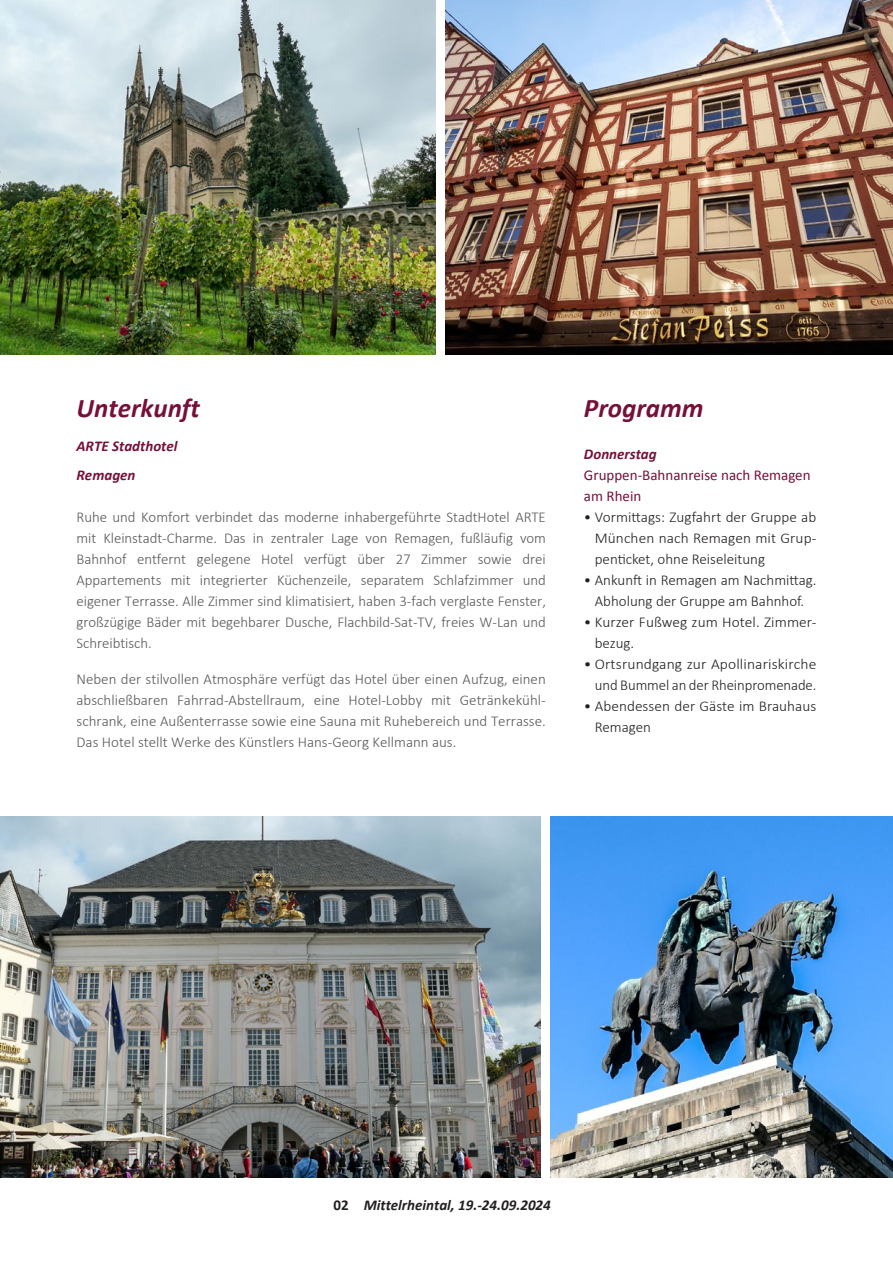
<style>
.page{position:relative;width:893px;height:1263px;background:#fff}
.page>*{position:absolute;margin:0;border:0;box-sizing:border-box;transform-origin:0 0}
.t1{font:italic 700 27px "Calibri";color:#76103b}
.t2{font:300 15px/21px "Calibri";color:#57585a;text-align:justify}
.t3{font:300 15px/21px "Calibri";color:#231f20}
.t4{font:300 15px/21px "Calibri";color:#231f20;text-align:right;scale:1.04 1}
.t5{font:15px/21px "Calibri";color:#76103b}
.t6{font:italic 700 15px "Calibri";color:#231f20}
.t7{font:italic 700 15px/28.8px "Calibri";color:#76103b}
.s1{font-style:normal}
</style>
<div class="page">
<img style="left:0;top:0;width:436px;height:354px">
<img style="left:446px;top:0;width:447px;height:354px">
<img style="left:550px;top:816px;width:343px;height:362px">
<img style="left:0;top:816px;width:540px;height:362px">
<h1 class="t1" style="left:77px;top:389px;width:125px">Unterkunft</h1>
<h1 class="t1" style="left:584px;top:389px;width:121px">Programm</h1>
<p class="t7" style="left:77px;top:431px;width:102px">ARTE Stadthotel<br>Remagen</p>
<p class="t2" style="left:77px;top:506px;width:471px">Ruhe und Komfort verbindet das moderne inhabergeführte StadtHotel ARTE mit Kleinstadt-Charme. Das in zentraler Lage von Remagen, fußläufig vom Bahnhof entfernt gelegene Hotel verfügt über 27 Zimmer sowie drei Appartements mit integrierter Küchenzeile, separatem Schlafzimmer und eigener Terrasse. Alle Zimmer sind klimatisiert, haben 3-fach verglaste Fenster, großzügige Bäder mit begehbarer Dusche, Flachbild-Sat-TV, freies W-Lan und Schreibtisch.</p>
<p class="t2" style="left:77px;top:668px;width:471px">Neben der stilvollen Atmosphäre verfügt das Hotel über einen Aufzug, einen abschließbaren Fahrrad-Abstellraum, eine Hotel-Lobby mit Getränkekühl&shy;schrank, eine Außenterrasse sowie eine Sauna mit Ruhebereich und Terrasse.<br>Das Hotel stellt Werke des Künstlers Hans-Georg Kellmann aus.</p>
<p class="t7" style="left:584px;top:439px;width:74px">Donnerstag</p>
<p class="t5" style="left:584px;top:465px;width:228px">Gruppen-Bahnanreise nach Remagen am Rhein</p>
<p class="t3" style="left:595px;top:506px;width:223px;text-align:justify;text-indent:-11px">• Vormittags: Zugfahrt der Gruppe ab München nach Remagen mit Grup&shy;penticket, ohne Reiseleitung</p>
<p class="t3" style="left:584px;top:569px;width:234px;text-align:center">• Ankunft in Remagen am Nachmittag.<br>Abholung der Gruppe am Bahnhof.</p>
<p class="t3" style="left:595px;top:611px;width:223px;text-indent:-11px">• Kurzer Fußweg zum Hotel. Zimmer&shy;bezug.</p>
<p class="t4" style="left:584px;top:653px;width:225px">• Ortsrundgang zur Apollinariskirche und Bummel an der Rheinpromenade.</p>
<p class="t3" style="left:595px;top:695px;width:223px;text-indent:-11px">• Abendessen der Gäste im Brauhaus<br>Remagen</p>
<p class="t6" style="left:333px;top:1194px;width:219px"><span class="s1">02</span> Mittelrheintal, 19.-24.09.2024</p>
</div>
